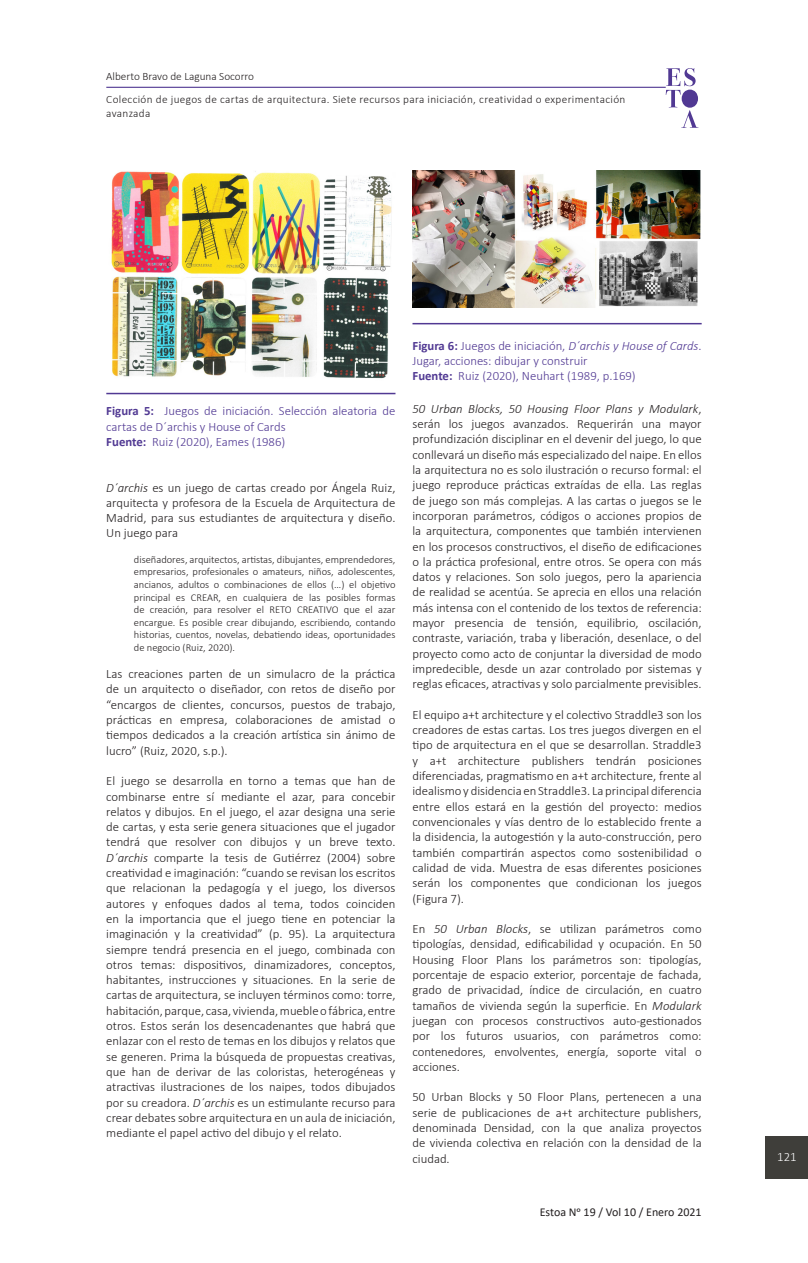
<style>
.page{position:relative;width:808px;height:1263px;background:#fff}
.page>*{position:absolute;margin:0;border:0;box-sizing:border-box;transform-origin:0 0}
.parrafo{font:300 12.75px/15.3px "Calibri";color:#231f20;text-align:justify}
.parrafo-2{font:300 12.75px/15.3px "Calibri";color:#513993}
.t1{font:300 12.75px "Calibri";color:#fff}
.t2{font:12px "Calibri";color:#231f20}
.parrafo-3{font:300 11.25px/13.5px "Calibri";letter-spacing:.03em;color:#231f20}
.parrafo-4{font:300 11.25px "Calibri";color:#231f20}
.parrafo-5{font:300 10.5px/12.6px "Calibri";color:#231f20;text-align:justify}
.s1{font-weight:700}
.s2{font-style:italic}
</style>
<div class="page">
<svg style="left:666px;top:68px;width:32px;height:60px"></svg>
<hr style="left:106px;top:87px;width:560px;height:1px;background:#513993">
<div style="left:765px;top:1137px;width:43px;height:42px;background:#3f3e3a"></div>
<hr style="left:106px;top:393px;width:289px;height:1px;background:#513993">
<hr style="left:412px;top:323px;width:290px;height:1px;background:#513993">
<img style="left:111px;top:171px;width:281px;height:208px">
<img style="left:412px;top:170px;width:289px;height:137px">
<p class="parrafo-4" style="left:106px;top:69px;width:149px">Alberto Bravo de Laguna Socorro</p>
<p class="parrafo-3" style="left:106px;top:93px;width:521px">Colección de juegos de cartas de arquitectura. Siete recursos para iniciación, creatividad o experimentación avanzada</p>
<p class="parrafo-2" style="left:106px;top:403px;width:291px"><span class="s1">Figura 5:</span> Juegos de iniciación. Selección aleatoria de cartas de D´archis y House of Cards</p>
<p class="parrafo-2" style="left:106px;top:434px;width:181px"><span class="s1">Fuente:</span> Ruiz (2020), Eames (1986)</p>
<p class="parrafo" style="left:106px;top:479px;width:291px"><span class="s2">D´archis</span> es un juego de cartas creado por Ángela Ruiz, arquitecta y profesora de la Escuela de Arquitectura de Madrid, para sus estudiantes de arquitectura y diseño.<br>Un juego para</p>
<p class="parrafo-5" style="left:134px;top:553px;width:263px">diseñadores, arquitectos, artistas, dibujantes, emprendedores, empresarios, profesionales o amateurs, niños, adolescentes, ancianos, adultos o combinaciones de ellos (…) el objetivo principal es CREAR, en cualquiera de las posibles formas de creación, para resolver el RETO CREATIVO que el azar encargue. Es posible crear dibujando, escribiendo, contando historias, cuentos, novelas, debatiendo ideas, oportunidades de negocio (Ruiz, 2020).</p>
<p class="parrafo" style="left:106px;top:666px;width:291px">Las creaciones parten de un simulacro de la práctica de un arquitecto o diseñador, con retos de diseño por “encargos de clientes, concursos, puestos de trabajo, prácticas en empresa, colaboraciones de amistad o tiempos dedicados a la creación artística sin ánimo de lucro” (Ruiz, 2020, s.p.).</p>
<p class="parrafo" style="left:106px;top:773px;width:291px">El juego se desarrolla en torno a temas que han de combinarse entre sí mediante el azar, para concebir relatos y dibujos. En el juego, el azar designa una serie de cartas, y esta serie genera situaciones que el jugador tendrá que resolver con dibujos y un breve texto.<br><span class="s2">D´archis</span> comparte la tesis de Gutiérrez (2004) sobre creatividad e imaginación: “cuando se revisan los escritos que relacionan la pedagogía y el juego, los diversos autores y enfoques dados al tema, todos coinciden en la importancia que el juego tiene en potenciar la imaginación y la creatividad” (p. 95). La arquitectura siempre tendrá presencia en el juego, combinada con otros temas: dispositivos, dinamizadores, conceptos, habitantes, instrucciones y situaciones. En la serie de cartas de arquitectura, se incluyen términos como: torre, habitación, parque, casa, vivienda, mueble o fábrica, entre otros. Estos serán los desencadenantes que habrá que enlazar con el resto de temas en los dibujos y relatos que se generen. Prima la búsqueda de propuestas creativas, que han de derivar de las coloristas, heterogéneas y atractivas ilustraciones de los naipes, todos dibujados por su creadora. <span class="s2">D´archis</span> es un estimulante recurso para crear debates sobre arquitectura en un aula de iniciación, mediante el papel activo del dibujo y el relato.</p>
<p class="parrafo-2" style="left:412px;top:338px;width:291px"><span class="s1">Figura 6:</span> Juegos de iniciación, <span class="s2">D´archis y House of Cards</span>.<br>Jugar, acciones: dibujar y construir</p>
<p class="parrafo-2" style="left:412px;top:368px;width:225px"><span class="s1">Fuente:</span> Ruiz (2020), Neuhart (1989, p.169)</p>
<p class="parrafo" style="left:412px;top:401px;width:291px"><span class="s2">50 Urban Blocks, 50 Housing Floor Plans y Modulark</span>, serán los juegos avanzados. Requerirán una mayor profundización disciplinar en el devenir del juego, lo que conllevará un diseño más especializado del naipe. En ellos la arquitectura no es solo ilustración o recurso formal: el juego reproduce prácticas extraídas de ella. Las reglas de juego son más complejas. A las cartas o juegos se le incorporan parámetros, códigos o acciones propios de la arquitectura, componentes que también intervienen en los procesos constructivos, el diseño de edificaciones o la práctica profesional, entre otros. Se opera con más datos y relaciones. Son solo juegos, pero la apariencia de realidad se acentúa. Se aprecia en ellos una relación más intensa con el contenido de los textos de referencia: mayor presencia de tensión, equilibrio, oscilación, contraste, variación, traba y liberación, desenlace, o del proyecto como acto de conjuntar la diversidad de modo impredecible, desde un azar controlado por sistemas y reglas eficaces, atractivas y solo parcialmente previsibles.</p>
<p class="parrafo" style="left:412px;top:707px;width:291px">El equipo a+t architecture y el colectivo Straddle3 son los creadores de estas cartas. Los tres juegos divergen en el tipo de arquitectura en el que se desarrollan. Straddle3 y a+t architecture publishers tendrán posiciones diferenciadas, pragmatismo en a+t architecture, frente al idealismo y disidencia en Straddle3. La principal diferencia entre ellos estará en la gestión del proyecto: medios convencionales y vías dentro de lo establecido frente a la disidencia, la autogestión y la auto-construcción, pero también compartirán aspectos como sostenibilidad o calidad de vida. Muestra de esas diferentes posiciones serán los componentes que condicionan los juegos (Figura 7).</p>
<p class="parrafo" style="left:412px;top:921px;width:291px">En <span class="s2">50 Urban Blocks</span>, se utilizan parámetros como tipologías, densidad, edificabilidad y ocupación. En 50<br>Housing Floor Plans los parámetros son: tipologías, porcentaje de espacio exterior, porcentaje de fachada, grado de privacidad, índice de circulación, en cuatro tamaños de vivienda según la superficie. En <span class="s2">Modulark </span>juegan con procesos constructivos auto-gestionados por los futuros usuarios, con parámetros como: contenedores, envolventes, energía, soporte vital o acciones.</p>
<p class="parrafo" style="left:412px;top:1089px;width:291px">50 Urban Blocks y 50 Floor Plans, pertenecen a una serie de publicaciones de a+t architecture publishers, denominada Densidad, con la que analiza proyectos de vivienda colectiva en relación con la densidad de la ciudad.</p>
<p class="t2" style="left:540px;top:1203px;width:163px">Estoa No 19 / Vol 10 / Enero 2021</p>
<p class="t1" style="left:777px;top:1148px;width:21px">121</p>
</div>
